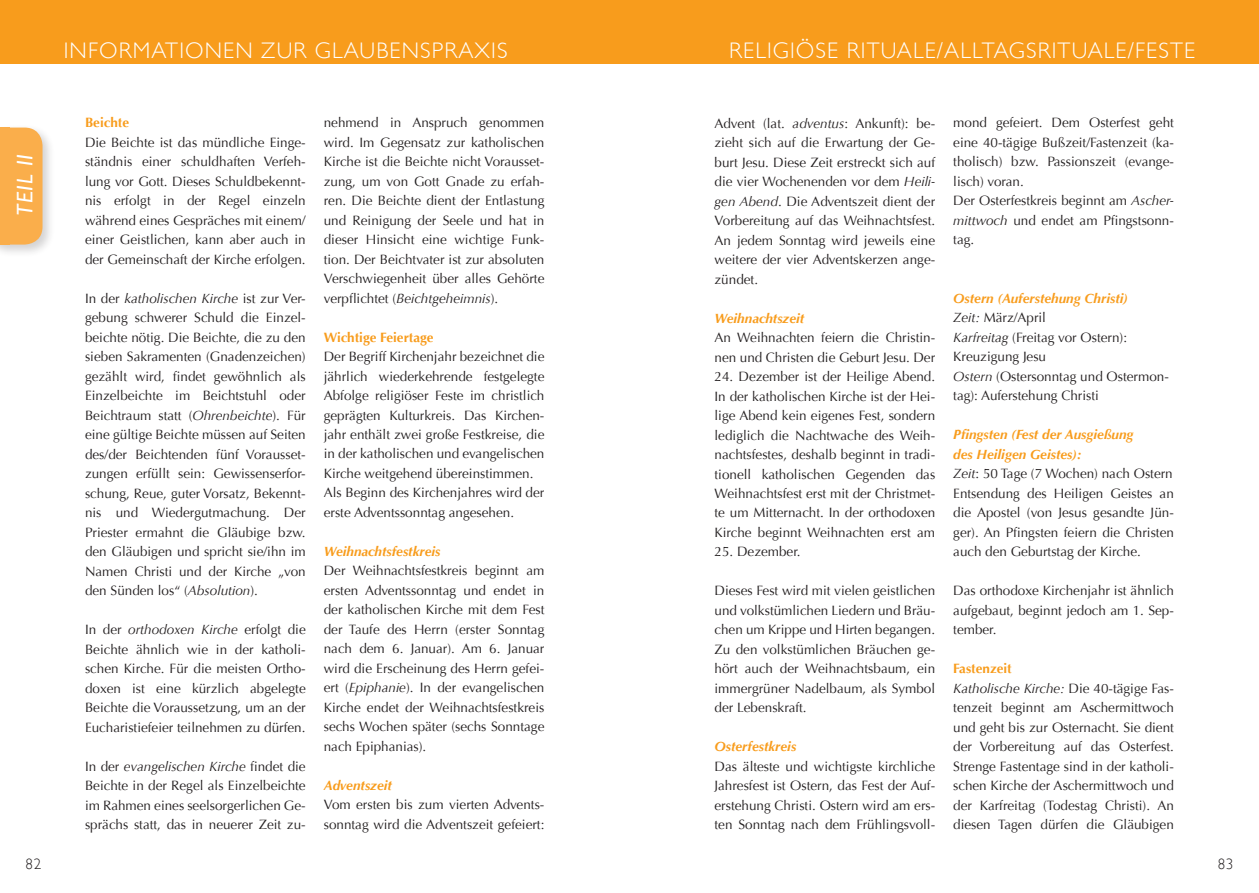
<style>
.page{position:relative;width:1259px;height:893px;background:#fff}
.page>*{position:absolute;margin:0;border:0;box-sizing:border-box;transform-origin:0 0}
.t1{font:300 22.5px "Gill Sans";letter-spacing:.05em;color:#fff}
.t2{font:italic 22.5px "Gill Sans";color:#fff}
.t3{font:300 15px "Gill Sans";color:#231f20}
.t4{font:13.5px/19.5px "Optima";color:#231f20;text-align:justify}
.t5{font:italic 700 13.5px "Optima";color:#f89c1c}
.t6{font:700 13.5px "Optima";color:#f89c1c}
.s1{font-style:italic}
.s2{font-weight:700;font-style:italic;color:#f89c1c}
.s3{font-weight:700;color:#f89c1c}
</style>
<div class="page">
<div style="left:0;top:0;width:629px;height:64px;background:#f89c1c"></div>
<div style="left:0;top:124px;width:61px;height:140px;background:#231f20;opacity:.2"></div>
<div style="left:10px;top:128px;width:33px;height:117px;background:#faae4b"></div>
<div style="left:0;top:128px;width:10px;height:117px;background:#faae4b"></div>
<div style="left:629px;top:0;width:630px;height:64px;background:#f89c1c"></div>
<h1 class="t2" style="left:12px;top:216px;width:63px;rotate:-90deg">Teil ii</h1>
<p class="t3" style="left:26px;top:856px;width:17px">82</p>
<h1 class="t1" style="left:64px;top:38px;width:117px">IN FORMATIONEN</h1>
<h1 class="t1" style="left:261px;top:38px;width:130px">ZUR GLAUBEN</h1>
<h1 class="t1" style="left:420px;top:38px;width:89px">SPRAXIS</h1>
<p class="t6" style="left:85px;top:115px;width:46px">Beichte</p>
<p class="t4" style="left:85px;top:133px;width:222px">Die Beichte ist das mündliche Einge&shy;ständnis einer schuldhaften Verfeh&shy;lung vor Gott. Dieses Schuldbekennt&shy;nis erfolgt in der Regel einzeln während eines Gespräches mit einem/ einer Geistlichen, kann aber auch in der Gemeinschaft der Kirche erfolgen.</p>
<p class="t4" style="left:85px;top:289px;width:222px">In der <span class="s1">katholischen Kirche</span> ist zur Ver&shy;gebung schwerer Schuld die Einzel&shy;beichte nötig. Die Beichte, die zu den sieben Sakramenten (Gnadenzeichen) gezählt wird, findet gewöhnlich als Einzelbeichte im Beichtstuhl oder Beichtraum statt (<span class="s1">Ohrenbeichte</span>). Für eine gültige Beichte müssen auf Seiten des/der Beichtenden fünf Vorausset&shy;zungen erfüllt sein: Gewissenserfor&shy;schung, Reue, guter Vorsatz, Bekennt&shy;nis und Wiedergutmachung. Der Priester ermahnt die Gläubige bzw. den Gläubigen und spricht sie/ihn im Namen Christi und der Kirche „von den Sünden los“ (<span class="s1">Absolution</span>).</p>
<p class="t4" style="left:85px;top:620px;width:222px">In der <span class="s1">orthodoxen Kirche</span> erfolgt die Beichte ähnlich wie in der katholi&shy;schen Kirche. Für die meisten Ortho&shy;doxen ist eine kürzlich abgelegte Beichte die Voraussetzung, um an der Eucharistiefeier teilnehmen zu dürfen.</p>
<p class="t4" style="left:85px;top:756px;width:222px">In der <span class="s1">evangelischen Kirche</span> findet die Beichte in der Regel als Einzelbeichte im Rahmen eines seelsorgerlichen Ge&shy;sprächs statt, das in neuerer Zeit zu-</p>
<p class="t4" style="left:324px;top:113px;width:222px">nehmend in Anspruch genommen wird. Im Gegensatz zur katholischen Kirche ist die Beichte nicht Vorausset&shy;zung, um von Gott Gnade zu erfah&shy;ren. Die Beichte dient der Entlastung und Reinigung der Seele und hat in dieser Hinsicht eine wichtige Funk&shy;tion. Der Beichtvater ist zur absoluten Verschwiegenheit über alles Gehörte verpflichtet (<span class="s1">Beichtgeheimnis</span>).</p>
<p class="t6" style="left:324px;top:329px;width:111px">Wichtige Feiertage</p>
<p class="t4" style="left:324px;top:347px;width:222px;text-align:left">Der Begriff Kirchenjahr bezeichnet die jährlich wiederkehrende festgelegte Abfolge religiöser Feste im christlich geprägten Kulturkreis. Das Kirchen&shy;jahr enthält zwei große Festkreise, die in der katholischen und evangelischen Kirche weitgehend übereinstimmen.<br>Als Beginn des Kirchenjahres wird der erste Adventssonntag angesehen.</p>
<p class="t5" style="left:324px;top:543px;width:118px">Weihnachtsfestkreis</p>
<p class="t4" style="left:324px;top:561px;width:222px">Der Weihnachtsfestkreis beginnt am ersten Adventssonntag und endet in der katholischen Kirche mit dem Fest der Taufe des Herrn (erster Sonntag nach dem 6. Januar). Am 6. Januar wird die Erscheinung des Herrn gefei&shy;ert (<span class="s1">Epiphanie</span>). In der evangelischen Kirche endet der Weihnachtsfestkreis sechs Wochen später (sechs Sonntage nach Epiphanias).</p>
<p class="t5" style="left:324px;top:777px;width:70px">Adventszeit</p>
<p class="t4" style="left:324px;top:795px;width:222px">Vom ersten bis zum vierten Advents&shy;sonntag wird die Adventszeit gefeiert:</p>
<h1 class="t1" style="left:729px;top:38px;width:25px">RELIGI</h1>
<h1 class="t1" style="left:796px;top:38px;width:162px">ÖSE RITUALE/ALLT</h1>
<h1 class="t1" style="left:993px;top:38px;width:190px">AGSRITUALE/FESTE</h1>
<p class="t4" style="left:714px;top:113px;width:222px">Advent (lat. <span class="s1">adventus</span>: Ankunft): be&shy;zieht sich auf die Erwartung der Ge&shy;burt Jesu. Diese Zeit erstreckt sich auf die vier Wochenenden vor dem <span class="s1">Heili&shy;gen Abend</span>. Die Adventszeit dient der Vorbereitung auf das Weihnachtsfest.<br>An jedem Sonntag wird jeweils eine weitere der vier Adventskerzen ange&shy;zündet.</p>
<p class="t5" style="left:714px;top:310px;width:91px">Weihnachtszeit</p>
<p class="t4" style="left:714px;top:328px;width:222px">An Weihnachten feiern die Christin&shy;nen und Christen die Geburt Jesu. Der</p>
<p class="t4" style="left:714px;top:367px;width:222px">24. Dezember ist der Heilige Abend.<br>In der katholischen Kirche ist der Hei&shy;lige Abend kein eigenes Fest, sondern lediglich die Nachtwache des Weih&shy;nachtsfestes, deshalb beginnt in tradi&shy;tionell katholischen Gegenden das Weihnachtsfest erst mit der Christmet&shy;te um Mitternacht. In der orthodoxen Kirche beginnt Weihnachten erst am</p>
<p class="t4" style="left:714px;top:542px;width:88px">25. Dezember.</p>
<p class="t4" style="left:714px;top:581px;width:222px">Dieses Fest wird mit vielen geistlichen und volkstümlichen Liedern und Bräu&shy;chen um Krippe und Hirten begangen.<br>Zu den volkstümlichen Bräuchen ge&shy;hört auch der Weihnachtsbaum, ein immergrüner Nadelbaum, als Symbol der Lebenskraft.</p>
<p class="t5" style="left:714px;top:739px;width:83px">Osterfestkreis</p>
<p class="t4" style="left:714px;top:757px;width:222px">Das älteste und wichtigste kirchliche Jahresfest ist Ostern, das Fest der Auf&shy;erstehung Christi. Ostern wird am ers&shy;ten Sonntag nach dem Frühlingsvoll-</p>
<p class="t4" style="left:953px;top:113px;width:222px;text-align:left">mond gefeiert. Dem Osterfest geht eine 40-tägige Bußzeit/Fastenzeit (ka&shy;tholisch) bzw. Passionszeit (evange&shy;lisch) voran.<br>Der Osterfestkreis beginnt am <span class="s1">Ascher&shy;mittwoch</span> und endet am Pfingstsonn&shy;tag.</p>
<p class="t4" style="left:953px;top:289px;width:217px;text-align:left"><span class="s2">Ostern (Auferstehung Christi)<br></span><span class="s1">Zeit:</span> März/April<br><span class="s1">Karfreitag</span> (Freitag vor Ostern):<br>Kreuzigung Jesu<br><span class="s1">Ostern</span> (Ostersonntag und Ostermon&shy;tag): Auferstehung Christi</p>
<p class="t4" style="left:953px;top:425px;width:222px;text-align:left"><span class="s2">Pfingsten (Fest der Ausgießung<br>des Heiligen Geistes):<br></span><span class="s1">Zeit</span>: 50 Tage (7 Wochen) nach Ostern Entsendung des Heiligen Geistes an die Apostel (von Jesus gesandte Jün&shy;ger). An Pfingsten feiern die Christen auch den Geburtstag der Kirche.</p>
<p class="t4" style="left:953px;top:581px;width:222px">Das orthodoxe Kirchenjahr ist ähnlich aufgebaut, beginnt jedoch am 1. Sep&shy;tember.</p>
<p class="t4" style="left:953px;top:659px;width:222px;text-align:left"><span class="s3">Fastenzeit<br></span><span class="s1">Katholische Kirche:</span> Die 40-tägige Fas&shy;tenzeit beginnt am Aschermittwoch und geht bis zur Osternacht. Sie dient der Vorbereitung auf das Osterfest.<br>Strenge Fastentage sind in der katholi&shy;schen Kirche der Aschermittwoch und der Karfreitag (Todestag Christi). An diesen Tagen dürfen die Gläubigen</p>
<p class="t3" style="left:1217px;top:856px;width:17px">83</p>
</div>
